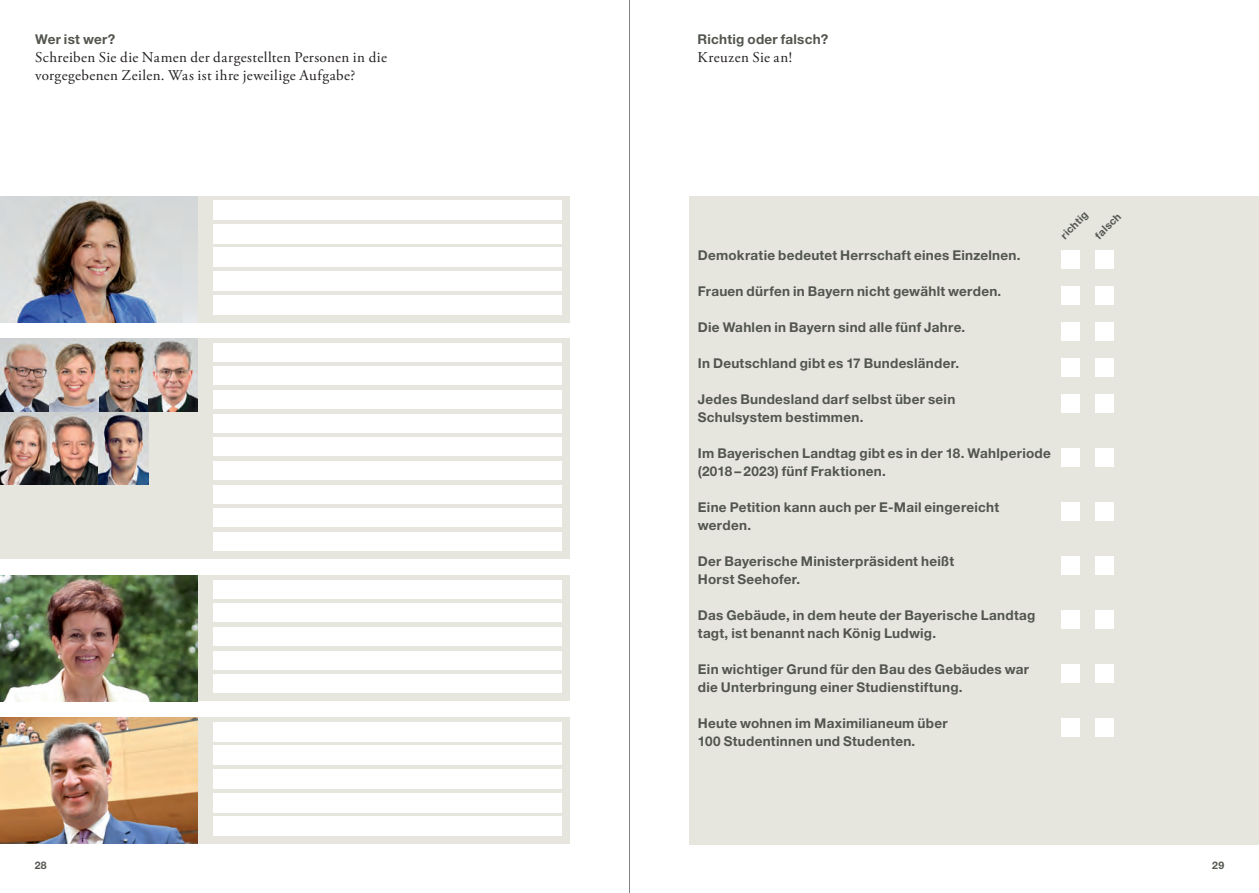
<style>
.page{position:relative;width:1259px;height:893px;background:#fff}
.page>*{position:absolute;margin:0;border:0;box-sizing:border-box;transform-origin:0 0}
.t1{font:15px/18px "Adobe Garamond Pro";letter-spacing:.025em;color:#231f20}
.t2{font:700 13.5px/18px "Helvetica Neue LTW1 G";letter-spacing:.02em;color:#52564f}
.t3{font:700 10.5px "Helvetica Neue LTW1 G";color:#52564f}
</style>
<div class="page">
<div style="left:689px;top:196px;width:570px;height:648px;background:#e7e6de"></div>
<div style="left:1061px;top:250px;width:18px;height:18px;background:#fff"></div>
<div style="left:1061px;top:286px;width:18px;height:18px;background:#fff"></div>
<div style="left:1061px;top:322px;width:18px;height:18px;background:#fff"></div>
<div style="left:1061px;top:358px;width:18px;height:18px;background:#fff"></div>
<div style="left:1061px;top:394px;width:18px;height:18px;background:#fff"></div>
<div style="left:1061px;top:448px;width:18px;height:18px;background:#fff"></div>
<div style="left:1061px;top:502px;width:18px;height:18px;background:#fff"></div>
<div style="left:1061px;top:610px;width:18px;height:18px;background:#fff"></div>
<div style="left:1061px;top:664px;width:18px;height:18px;background:#fff"></div>
<div style="left:1061px;top:718px;width:18px;height:18px;background:#fff"></div>
<div style="left:1061px;top:556px;width:18px;height:18px;background:#fff"></div>
<div style="left:1095px;top:250px;width:18px;height:18px;background:#fff"></div>
<div style="left:1095px;top:286px;width:18px;height:18px;background:#fff"></div>
<div style="left:1095px;top:322px;width:18px;height:18px;background:#fff"></div>
<div style="left:1095px;top:358px;width:18px;height:18px;background:#fff"></div>
<div style="left:1095px;top:394px;width:18px;height:18px;background:#fff"></div>
<div style="left:1095px;top:448px;width:18px;height:18px;background:#fff"></div>
<div style="left:1095px;top:502px;width:18px;height:18px;background:#fff"></div>
<div style="left:1095px;top:610px;width:18px;height:18px;background:#fff"></div>
<div style="left:1095px;top:664px;width:18px;height:18px;background:#fff"></div>
<div style="left:1095px;top:718px;width:18px;height:18px;background:#fff"></div>
<div style="left:1095px;top:556px;width:18px;height:18px;background:#fff"></div>
<div style="left:0;top:196px;width:570px;height:126px;background:#e7e6de"></div>
<div style="left:213px;top:200px;width:348px;height:19px;background:#fff"></div>
<div style="left:213px;top:224px;width:348px;height:19px;background:#fff"></div>
<div style="left:213px;top:248px;width:348px;height:19px;background:#fff"></div>
<div style="left:213px;top:271px;width:348px;height:19px;background:#fff"></div>
<div style="left:213px;top:295px;width:348px;height:19px;background:#fff"></div>
<img style="left:0;top:196px;width:197px;height:126px">
<svg style="left:0;top:718px;width:570px;height:126px;background:#e8e7e0"></svg>
<div style="left:213px;top:722px;width:348px;height:19px;background:#fff"></div>
<div style="left:213px;top:746px;width:348px;height:19px;background:#fff"></div>
<div style="left:213px;top:769px;width:348px;height:19px;background:#fff"></div>
<div style="left:213px;top:793px;width:348px;height:19px;background:#fff"></div>
<div style="left:213px;top:817px;width:348px;height:19px;background:#fff"></div>
<img style="left:0;top:718px;width:197px;height:125px">
<div style="left:0;top:339px;width:570px;height:220px;background:#e7e6de"></div>
<img style="left:49px;top:411px;width:50px;height:73px">
<img style="left:99px;top:411px;width:49px;height:73px">
<img style="left:0;top:411px;width:49px;height:73px">
<img style="left:99px;top:339px;width:49px;height:72px">
<img style="left:0;top:339px;width:50px;height:72px">
<img style="left:50px;top:339px;width:49px;height:72px">
<img style="left:148px;top:339px;width:50px;height:72px">
<div style="left:213px;top:532px;width:348px;height:19px;background:#fff"></div>
<div style="left:213px;top:343px;width:348px;height:19px;background:#fff"></div>
<div style="left:213px;top:366px;width:348px;height:19px;background:#fff"></div>
<div style="left:213px;top:390px;width:348px;height:19px;background:#fff"></div>
<div style="left:213px;top:414px;width:348px;height:19px;background:#fff"></div>
<div style="left:213px;top:437px;width:348px;height:19px;background:#fff"></div>
<div style="left:213px;top:461px;width:348px;height:19px;background:#fff"></div>
<div style="left:213px;top:485px;width:348px;height:19px;background:#fff"></div>
<div style="left:213px;top:508px;width:348px;height:19px;background:#fff"></div>
<div style="left:0;top:575px;width:570px;height:126px;background:#e7e6de"></div>
<div style="left:213px;top:580px;width:348px;height:18px;background:#fff"></div>
<div style="left:213px;top:603px;width:348px;height:19px;background:#fff"></div>
<div style="left:213px;top:627px;width:348px;height:19px;background:#fff"></div>
<div style="left:213px;top:651px;width:348px;height:18px;background:#fff"></div>
<div style="left:213px;top:674px;width:348px;height:19px;background:#fff"></div>
<img style="left:0;top:575px;width:198px;height:126px">
<hr style="left:629px;top:0;width:1px;height:893px;background:#808285">
<h3 class="t2" style="left:35px;top:31px;width:82px">Wer ist wer?</h3>
<p class="t1" style="left:35px;top:49px;width:353px">Schreiben Sie die Namen der dargestellten Personen in die vorge gebenen Zeilen. Was ist ihre jeweilige Aufgabe?</p>
<h3 class="t2" style="left:697px;top:31px;width:132px">Richtig oder falsch?</h3>
<p class="t1" style="left:697px;top:49px;width:96px">Kreuzen Sie an!</p>
<p class="t2" style="left:698px;top:246px;width:324px">Demokratie bedeutet Herrschaft eines Einzelnen.</p>
<p class="t2" style="left:698px;top:282px;width:305px">Frauen dürfen in Bayern nicht gewählt werden.</p>
<p class="t2" style="left:698px;top:318px;width:269px">Die Wahlen in Bayern sind alle fünf Jahre.</p>
<p class="t2" style="left:698px;top:354px;width:263px">In Deutschland gibt es 17 Bundesländer.</p>
<p class="t2" style="left:698px;top:390px;width:259px">Jedes Bundesland darf selbst über sein<br>Schulsystem bestimmen.</p>
<p class="t2" style="left:698px;top:444px;width:354px">Im Bayerischen Landtag gibt es in der 18. Wahlperiode (2018 – 2023) fünf Fraktionen.</p>
<p class="t2" style="left:698px;top:498px;width:303px">Eine Petition kann auch per E-Mail eingereicht werden.</p>
<p class="t2" style="left:698px;top:552px;width:258px">Der Bayerische Ministerpräsident heißt<br>Horst Seehofer.</p>
<p class="t2" style="left:698px;top:606px;width:339px">Das Gebäude, in dem heute der Bayerische Landtag tagt, ist benannt nach König Ludwig.</p>
<p class="t2" style="left:698px;top:660px;width:333px">Ein wichtiger Grund für den Bau des Gebäudes war die Unterbringung einer Studienstiftung.</p>
<p class="t2" style="left:698px;top:714px;width:251px">Heute wohnen im Maximilianeum über<br>100 Studentinnen und Studenten.</p>
<p class="t3" style="left:1058px;top:232px;width:35px;rotate:-45deg">richtig</p>
<p class="t3" style="left:1092px;top:232px;width:33px;rotate:-45deg">falsch</p>
<p class="t3" style="left:35px;top:858px;width:14px">28</p>
<p class="t3" style="left:1212px;top:858px;width:14px">29</p>
</div>
